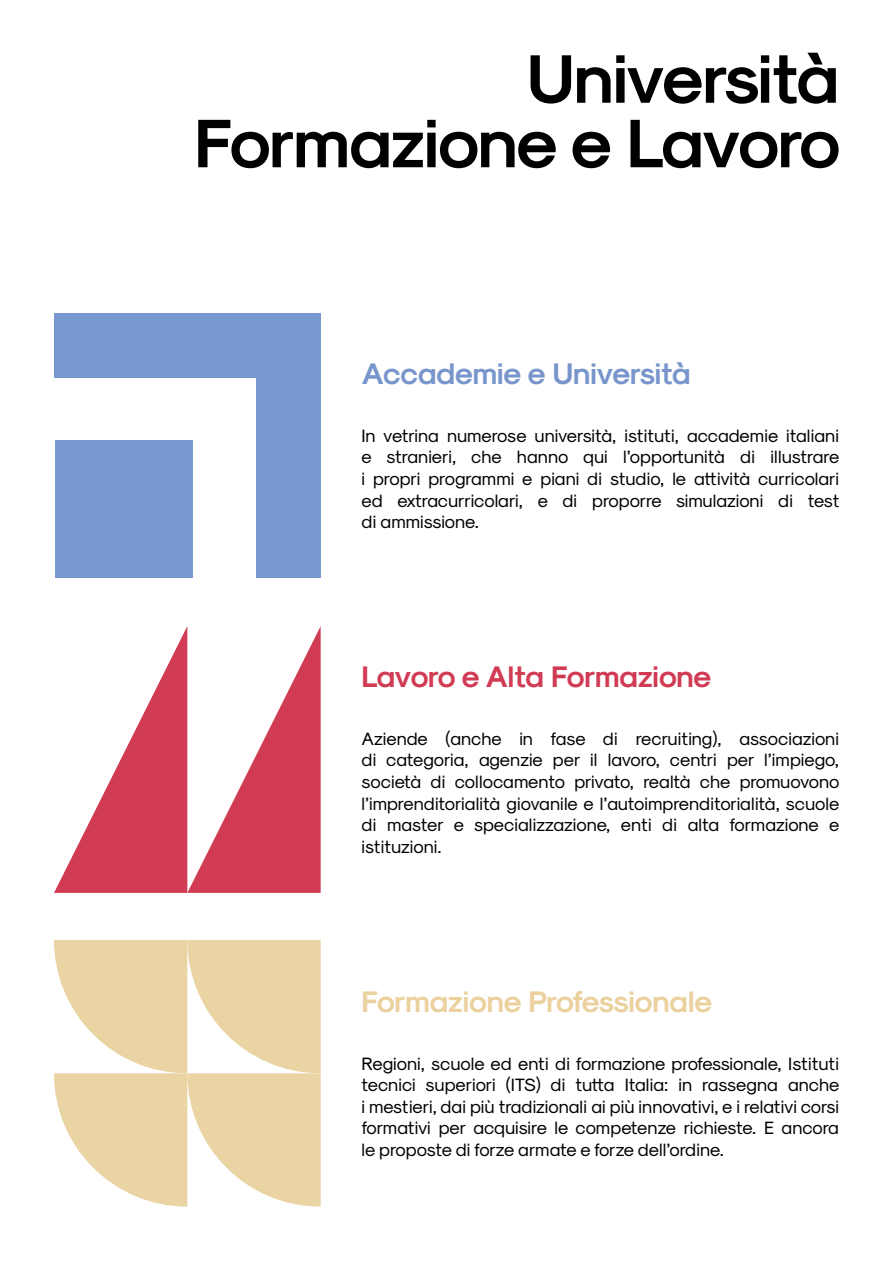
<style>
.page{position:relative;width:893px;height:1263px;background:#fff}
.page>*{position:absolute;margin:0;border:0;box-sizing:border-box;transform-origin:0 0}
.t1{font:69.15px/64.5px "Sk Modernist Bold";letter-spacing:-.02em;color:#000;text-align:right}
.t2{font:30px "Sk Modernist Bold";letter-spacing:-.01em;color:#ebd19e}
.t3{font:30px "Sk Modernist Bold";letter-spacing:-.01em;color:#d13b54}
.t4{font:30px "Sk Modernist Bold";color:#7896cc}
.t5{font:18px/21.6px "Sk Modernist Regular";color:#000;text-align:justify}
</style>
<div class="page">
<div style="left:55px;top:440px;width:137px;height:138px;background:#7799cf"></div>
<div style="left:54px;top:314px;width:267px;height:64px;background:#7799cf"></div>
<div style="left:256px;top:314px;width:65px;height:264px;background:#7799cf"></div>
<svg style="left:54px;top:626px;width:267px;height:267px"></svg>
<svg style="left:54px;top:940px;width:267px;height:267px"></svg>
<h1 class="t1" style="left:194px;top:45px;width:648px">Università<br>Formazione e Lavoro</h1>
<h2 class="t4" style="left:361px;top:356px;width:331px">Accademie e Università</h2>
<p class="t5" style="left:361px;top:425px;width:479px">In vetrina numerose università, istituti, accademie italiani e stranieri, che hanno qui l’opportunità di illustrare i propri programmi e piani di studio, le attività curricolari ed extracurricolari, e di proporre simulazioni di test di ammissione.</p>
<h2 class="t3" style="left:361px;top:659px;width:351px">Lavoro e Alta Formazione</h2>
<p class="t5" style="left:361px;top:728px;width:479px">Aziende (anche in fase di recruiting), associazioni di categoria, agenzie per il lavoro, centri per l’impiego, società di collocamento privato, realtà che promuovono l’imprenditorialità giovanile e l’autoimprenditorialità, scuole di master e specializzazione, enti di alta formazione e istituzioni.</p>
<h2 class="t2" style="left:361px;top:984px;width:352px">Formazione Professionale</h2>
<p class="t5" style="left:361px;top:1052px;width:479px">Regioni, scuole ed enti di formazione professionale, Istituti tecnici superiori (ITS) di tutta Italia: in rassegna anche i mestieri, dai più tradizionali ai più innovativi, e i relativi corsi formativi per acquisire le competenze richieste. E ancora le proposte di forze armate e forze dell’ordine.</p>
</div>
